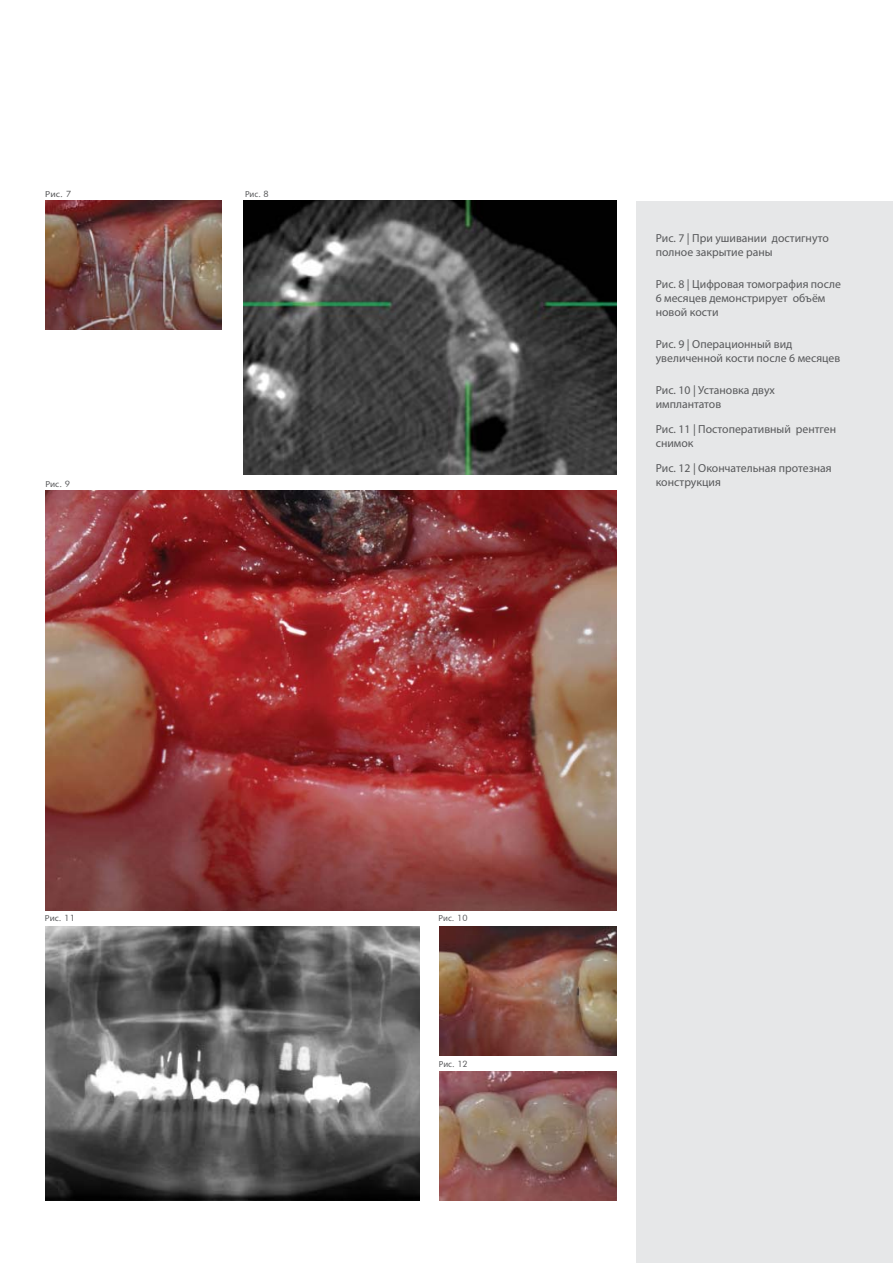
<style>
.page{position:relative;width:893px;height:1263px;background:#fff}
.page>*{position:absolute;margin:0;border:0;box-sizing:border-box;transform-origin:0 0}
.t1{font:11.7px/14.1px "Myriad Pro";color:#58595b}
.t2{font:8.85px "Myriad Pro";letter-spacing:-.005em;color:#58595b}
.t3{font:8.85px "Myriad Pro";letter-spacing:-.005em;color:#58595b;scale:1.05 1}
.t4{font:8.85px "Myriad Pro";letter-spacing:-.005em;color:#58595b;scale:1.11 1}
.s1{font-family:"Futura BT"}
</style>
<div class="page">
<div style="left:636px;top:201px;width:257px;height:1062px;background:#e6e7e8"></div>
<img style="left:45px;top:201px;width:177px;height:129px">
<img style="left:243px;top:201px;width:373px;height:274px">
<img style="left:45px;top:491px;width:571px;height:419px">
<img style="left:439px;top:1071px;width:177px;height:129px">
<img style="left:439px;top:926px;width:178px;height:129px">
<img style="left:45px;top:926px;width:374px;height:274px">
<p class="t4" style="left:45px;top:188px;width:25px">Рис<span class="s1">. 7</span></p>
<p class="t2" style="left:245px;top:188px;width:25px">Рис<span class="s1">. 8</span></p>
<p class="t3" style="left:45px;top:479px;width:25px">Рис<span class="s1">. 9</span></p>
<p class="t3" style="left:45px;top:913px;width:30px">Рис<span class="s1">. 11</span></p>
<p class="t2" style="left:439px;top:913px;width:30px">Рис<span class="s1">. 10</span></p>
<p class="t2" style="left:439px;top:1058px;width:30px">Рис<span class="s1">. 12</span></p>
<p class="t1" style="left:656px;top:231px;width:175px">Рис. 7 | При ушивании достигнуто полное закрытие раны</p>
<p class="t1" style="left:656px;top:277px;width:187px">Рис. 8 | Цифровая томография после<br>6 месяцев демонстрирует объём новой кости</p>
<p class="t1" style="left:656px;top:336px;width:186px">Рис. 9 | Операционный вид увеличенной кости после 6 месяцев</p>
<p class="t1" style="left:656px;top:383px;width:121px">Рис. 10 | Установка двух имплантатов</p>
<p class="t1" style="left:656px;top:422px;width:182px">Рис. 11 | Постоперативный рентген снимок</p>
<p class="t1" style="left:656px;top:460px;width:177px">Рис. 12 | Окончательная протезная конструкция</p>
</div>
